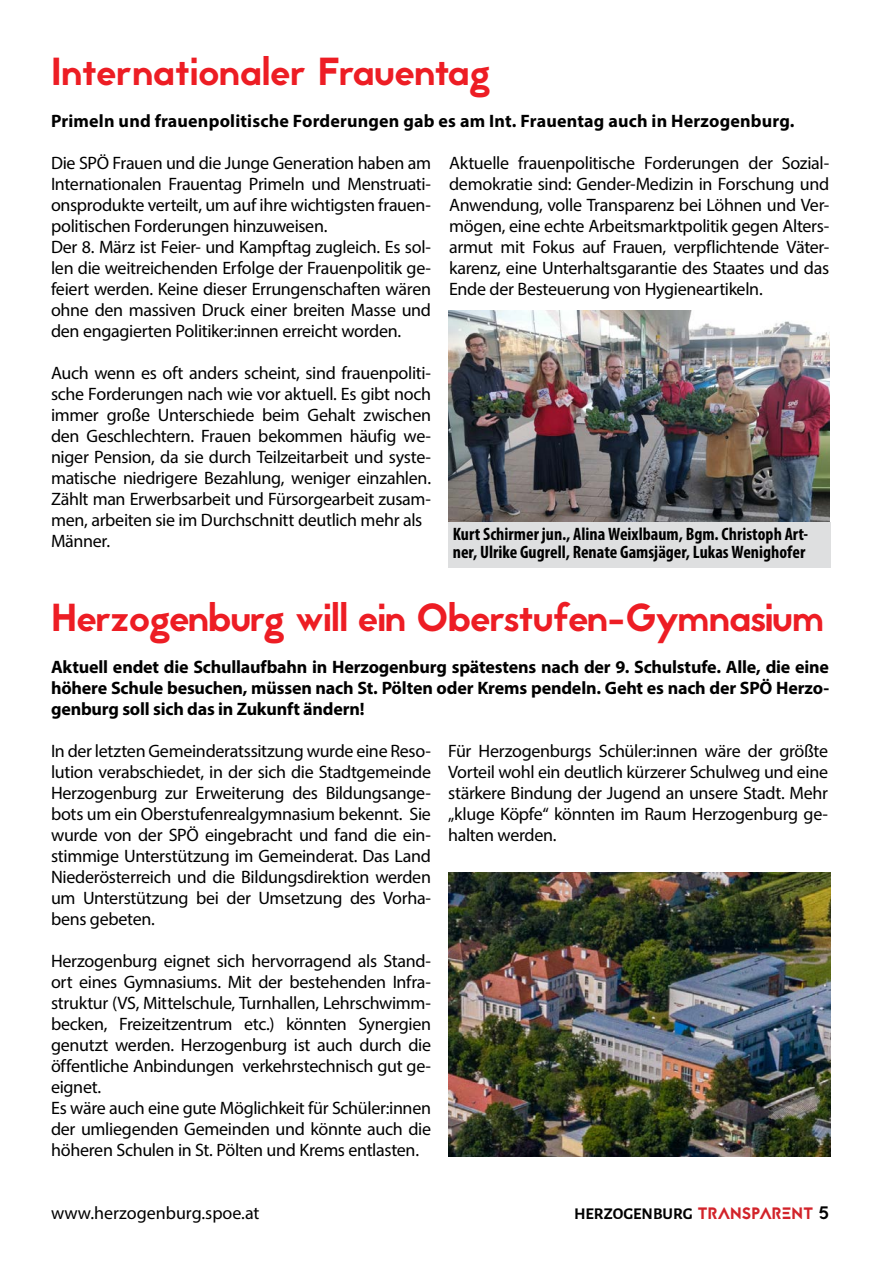
<style>
.page{position:relative;width:893px;height:1263px;background:#fff}
.page>*{position:absolute;margin:0;border:0;box-sizing:border-box;transform-origin:0 0}
.t1{font:39px "Jaapokkisubtract";letter-spacing:-.02em;color:#ed1d24}
.t2{font:39px "Jaapokkisubtract";color:#ed1d24}
.t3{font:18px/21px "Myriad Pro";letter-spacing:-.015em;color:#000}
.t4{font:700 18px/21px "Myriad Pro";letter-spacing:.005em;color:#000;text-align:justify}
.t5{font:700 condensed 18px/18px "Myriad Pro";color:#000}
.t6{font:700 16.5px "Alegreya Sans";color:#000}
.s1{font-family:"Jaapokkisubtract";font-weight:400;color:#d2232a}
.s2{font-family:"Jaapokkisubtract";font-weight:400;font-size:18px}
</style>
<div class="page">
<img style="left:449px;top:311px;width:380px;height:212px">
<div style="left:449px;top:523px;width:382px;height:45px;background:#dedfe0"></div>
<img style="left:448px;top:872px;width:383px;height:284px">
<h1 class="t2" style="left:51px;top:44px;width:441px">Internationaler Frauentag</h1>
<p class="t4" style="left:51px;top:110px;width:745px">Primeln und frauenpolitische Forderungen gab es am Int. Frauentag auch in Herzogenburg.</p>
<p class="t3" style="left:51px;top:152px;width:382px">Die SPÖ Frauen und die Junge Generation haben am Internationalen Frauentag Primeln und Menstruati&shy;onsprodukte verteilt, um auf ihre wichtigsten frauen&shy;politischen Forderungen hinzuweisen.<br>Der 8. März ist Feier- und Kampftag zugleich. Es sol&shy;len die weitreichenden Erfolge der Frauenpolitik ge&shy;feiert werden. Keine dieser Errungenschaften wären ohne den massiven Druck einer breiten Masse und den engagierten Politiker:innen erreicht worden.</p>
<p class="t3" style="left:51px;top:362px;width:382px">Auch wenn es oft anders scheint, sind frauenpoliti&shy;sche Forderungen nach wie vor aktuell. Es gibt noch immer große Unterschiede beim Gehalt zwischen den Geschlechtern. Frauen bekommen häufig we&shy;niger Pension, da sie durch Teilzeitarbeit und syste&shy;matische niedrigere Bezahlung, weniger einzahlen.<br>Zählt man Erwerbsarbeit und Fürsorgearbeit zusam&shy;men, arbeiten sie im Durchschnitt deutlich mehr als Männer.</p>
<p class="t3" style="left:449px;top:152px;width:382px;text-align:justify">Aktuelle frauenpolitische Forderungen der Sozial&shy;demokratie sind: Gender-Medizin in Forschung und Anwendung, volle Transparenz bei Löhnen und Ver&shy;mögen, eine echte Arbeitsmarktpolitik gegen Alters&shy;armut mit Fokus auf Frauen, verpflichtende Väter&shy;karenz, eine Unterhaltsgarantie des Staates und das Ende der Besteuerung von Hygieneartikeln.</p>
<p class="t5" style="left:453px;top:525px;width:357px">Kurt Schirmer jun., Alina Weixlbaum, Bgm. Christoph Art&shy;ner, Ulrike Gugrell, Renate Gamsjäger, Lukas Wenighofer</p>
<h1 class="t1" style="left:51px;top:590px;width:775px">Herzogenburg will ein Oberstufen-Gymnasium</h1>
<p class="t4" style="left:51px;top:656px;width:780px">Aktuell endet die Schullaufbahn in Herzogenburg spätestens nach der 9. Schulstufe. Alle, die eine höhere Schule besuchen, müssen nach St. Pölten oder Krems pendeln. Geht es nach der SPÖ Herzo&shy;genburg soll sich das in Zukunft ändern!</p>
<p class="t3" style="left:51px;top:740px;width:382px;text-align:justify">In der letzten Gemeinderatssitzung wurde eine Reso&shy;lution verabschiedet, in der sich die Stadtgemeinde Herzogenburg zur Erweiterung des Bildungsange&shy;bots um ein Oberstufenrealgymnasium bekennt. Sie wurde von der SPÖ eingebracht und fand die ein&shy;stimmige Unterstützung im Gemeinderat. Das Land Niederösterreich und die Bildungsdirektion werden um Unterstützung bei der Umsetzung des Vorha&shy;bens gebeten.</p>
<p class="t3" style="left:51px;top:950px;width:382px">Herzogenburg eignet sich hervorragend als Stand&shy;ort eines Gymnasiums. Mit der bestehenden Infra&shy;struktur (VS, Mittelschule, Turnhallen, Lehrschwimm&shy;becken, Freizeitzentrum etc.) könnten Synergien genutzt werden. Herzogenburg ist auch durch die öffentliche Anbindungen verkehrstechnisch gut ge&shy;eignet.<br>Es wäre auch eine gute Möglichkeit für Schüler:innen der umliegenden Gemeinden und könnte auch die höheren Schulen in St. Pölten und Krems entlasten.</p>
<p class="t3" style="left:448px;top:740px;width:382px;text-align:justify">Für Herzogenburgs Schüler:innen wäre der größte Vorteil wohl ein deutlich kürzerer Schulweg und eine stärkere Bindung der Jugend an unsere Stadt. Mehr „kluge Köpfe“ könnten im Raum Herzogenburg ge&shy;halten werden.</p>
<p class="t3" style="left:51px;top:1202px;width:210px">www.herzogenburg.spoe.at</p>
<p class="t6" style="left:574px;top:1202px;width:257px">HERZOGENBURG <span class="s1">TRANSPARENT</span> <span class="s2">5</span></p>
</div>
